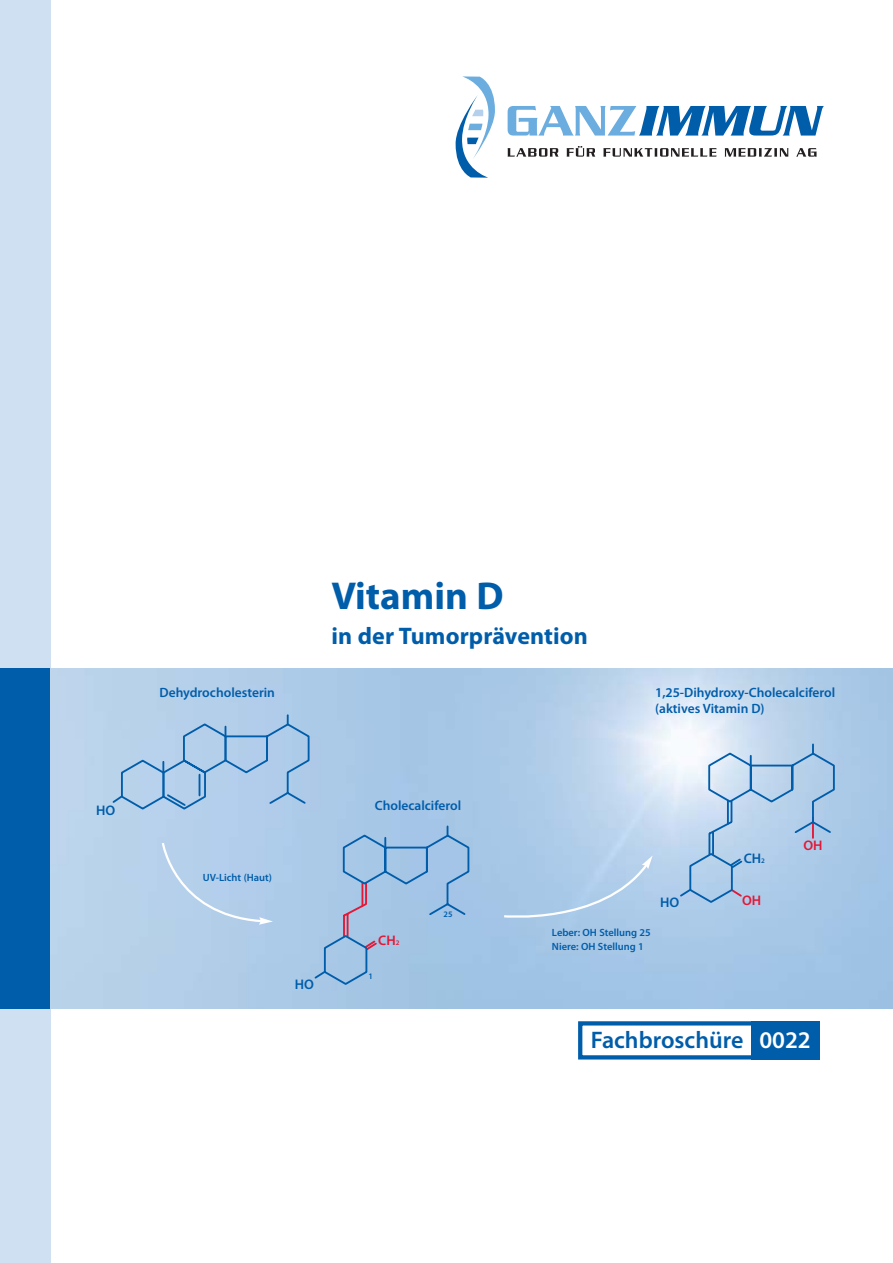
<style>
.page{position:relative;width:893px;height:1263px;background:#fff}
.page>*{position:absolute;margin:0;border:0;box-sizing:border-box;transform-origin:0 0}
.t1{font:700 39px "Myriad Pro";color:#005daa}
.t2{font:700 24px "Myriad Pro";letter-spacing:.005em;color:#005daa}
.t3{font:600 24px "Myriad Pro";color:#005daa}
.t4{font:600 13.95px "Myriad Pro";color:#005daa}
.t5{font:600 13.95px "Myriad Pro";color:#e31836}
.t6{font:600 13.5px/16.5px "Myriad Pro";color:#005daa}
.t7{font:600 10.5px/13.5px "Myriad Pro";color:#005daa}
.t8{font:600 8.4px "Myriad Pro";color:#005daa}
.s1{font-size:6.9px}
.s2{color:#fff}
</style>
<div class="page">
<div style="left:0;top:1008px;width:51px;height:255px;background:#d0e0f3"></div>
<div style="left:0;top:1px;width:51px;height:667px;background:#d0e0f3"></div>
<div style="left:0;top:668px;width:51px;height:340px;background:#005daa"></div>
<svg style="left:508px;top:106px;width:316px;height:30px"></svg>
<svg style="left:456px;top:76px;width:39px;height:102px"></svg>
<svg style="left:508px;top:148px;width:51px;height:9px"></svg>
<svg style="left:567px;top:146px;width:28px;height:11px"></svg>
<svg style="left:603px;top:148px;width:113px;height:9px"></svg>
<svg style="left:725px;top:148px;width:63px;height:9px"></svg>
<svg style="left:796px;top:148px;width:21px;height:9px"></svg>
<div style="left:578px;top:1021px;width:239px;height:38px;border:4px solid #005daa"></div>
<div style="left:751px;top:1021px;width:68px;height:38px;background:#005daa"></div>
<svg style="left:111px;top:713px;width:199px;height:98px;background:#a7c6e5"></svg>
<svg style="left:313px;top:824px;width:157px;height:162px;background:#9ebfe1"></svg>
<svg style="left:678px;top:742px;width:158px;height:162px;background:#b3cee9"></svg>
<div style="left:161px;top:841px;width:112px;height:84px;background:#b4cfeb"></div>
<svg style="left:502px;top:855px;width:151px;height:70px;background:#aecce9"></svg>
<p class="t4" style="left:96px;top:805px;width:21px">HO</p>
<p class="t6" style="left:160px;top:685px;width:117px">Dehydrocholesterin</p>
<h1 class="t1" style="left:331px;top:581px;width:174px">Vitamin D</h1>
<h2 class="t2" style="left:331px;top:627px;width:258px">in der Tumorprävention</h2>
<p class="t6" style="left:655px;top:685px;width:182px">1,25-Dihydroxy-Cholecalciferol (aktives Vitamin D)</p>
<p class="t7" style="left:203px;top:872px;width:71px">UV-Licht (Haut)</p>
<p class="t4" style="left:295px;top:979px;width:21px">HO</p>
<p class="t6" style="left:375px;top:799px;width:88px">Cholecalciferol</p>
<p class="t5" style="left:378px;top:935px;width:23px">CH<span class="s1">2</span></p>
<p class="t8" style="left:369px;top:973px;width:6px">1</p>
<p class="t8" style="left:444px;top:911px;width:11px">25</p>
<p class="t4" style="left:744px;top:853px;width:23px">CH<span class="s1">2</span></p>
<p class="t7" style="left:552px;top:927px;width:100px">Leber: OH Stellung 25<br>Niere: OH Stellung 1</p>
<p class="t4" style="left:660px;top:897px;width:21px">HO</p>
<p class="t5" style="left:742px;top:895px;width:21px">OH</p>
<p class="t5" style="left:803px;top:840px;width:21px">OH</p>
<h2 class="t3" style="left:591px;top:1031px;width:221px">Fachbroschüre <span class="s2">0022</span></h2>
</div>
